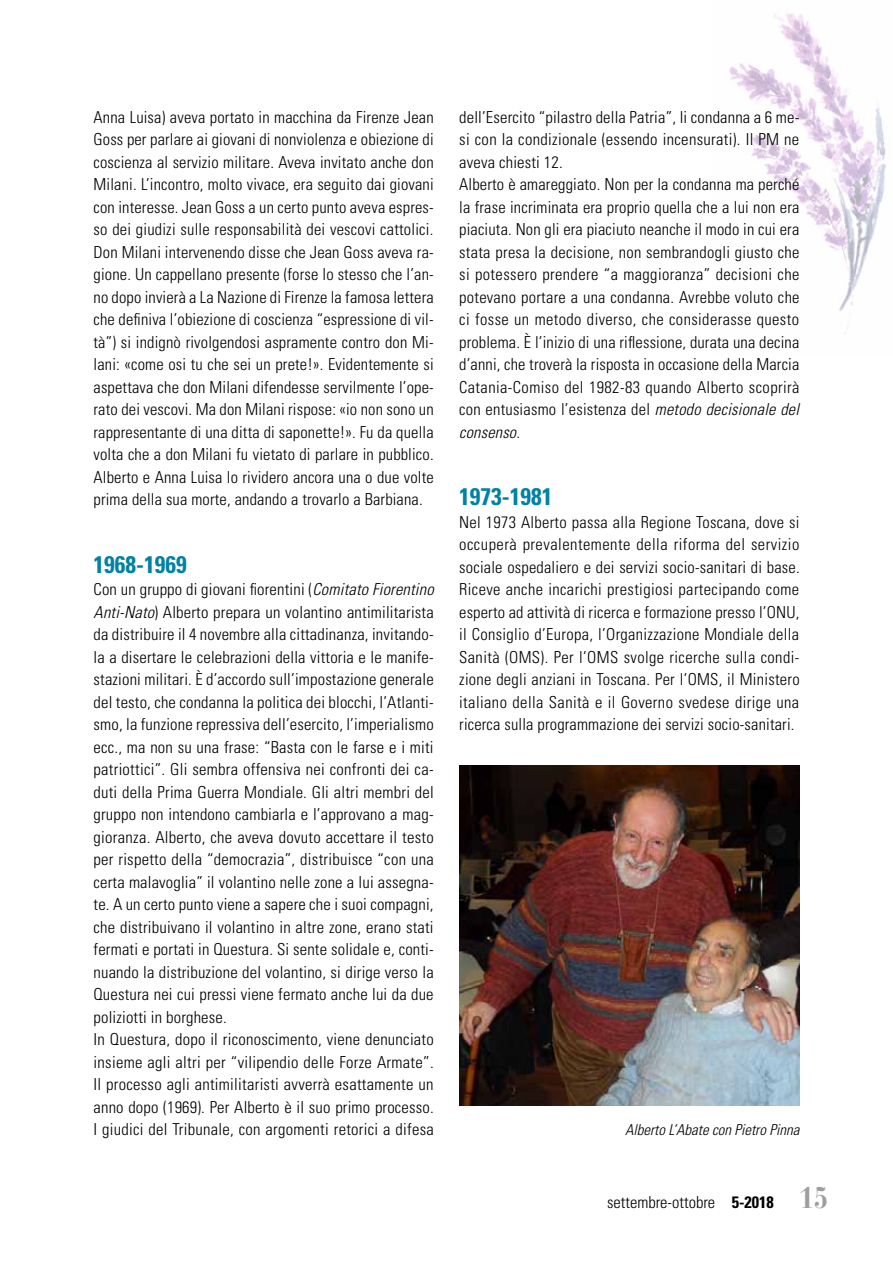
<style>
.page{position:relative;width:893px;height:1263px;background:#fff}
.page>*{position:absolute;margin:0;border:0;box-sizing:border-box;transform-origin:0 0}
.t1{font:700 condensed 24px "Univers LT Std";color:#0082a3}
.t2{font:300 condensed 16.5px/22.5px "Univers LT Std";letter-spacing:.01em;color:#000;text-align:justify}
.t3{font:italic 300 condensed 15px "Univers LT Std";color:#000}
.s1{font-style:italic}
.s2{font-weight:700}
.s3{font-family:"Bauer Bodoni Std";font-weight:700;font-size:30px;color:#9c9e9f}
</style>
<div class="page">
<img style="left:729px;top:13px;width:157px;height:298px">
<img style="left:459px;top:765px;width:340px;height:341px">
<p class="t2" style="left:94px;top:105px;width:342px">Anna Luisa) aveva portato in macchina da Firenze Jean Goss per parlare ai giovani di nonviolenza e obiezione di coscienza al servizio militare. Aveva invitato anche don Milani. L’incontro, molto vivace, era seguito dai giovani con interesse. Jean Goss a un certo punto aveva espres&shy;so dei giudizi sulle responsabilità dei vescovi cattolici.<br>Don Milani intervenendo disse che Jean Goss aveva ra&shy;gione. Un cappellano presente (forse lo stesso che l’an&shy;no dopo invierà a La Nazione di Firenze la famosa lettera che definiva l’obiezione di coscienza “espressione di vil&shy;tà”) si indignò rivolgendosi aspramente contro don Mi&shy;lani: «come osi tu che sei un prete!». Evidentemente si aspettava che don Milani difendesse servilmente l’ope&shy;rato dei vescovi. Ma don Milani rispose: «io non sono un rappresentante di una ditta di saponette!». Fu da quella volta che a don Milani fu vietato di parlare in pubblico.<br>Alberto e Anna Luisa lo rividero ancora una o due volte prima della sua morte, andando a trovarlo a Barbiana.</p>
<h1 class="t1" style="left:94px;top:549px;width:95px">1968-1969</h1>
<p class="t2" style="left:94px;top:578px;width:342px;text-align:left">Con un gruppo di giovani fiorentini (<span class="s1">Comitato Fiorentino Anti-Nato</span>) Alberto prepara un volantino antimilitarista da distribuire il 4 novembre alla cittadinanza, invitando&shy;la a disertare le celebrazioni della vittoria e le manife&shy;stazioni militari. È d’accordo sull’impostazione generale del testo, che condanna la politica dei blocchi, l’Atlanti&shy;smo, la funzione repressiva dell’esercito, l’imperialismo ecc., ma non su una frase: “Basta con le farse e i miti patriottici”. Gli sembra offensiva nei confronti dei ca&shy;duti della Prima Guerra Mondiale. Gli altri membri del gruppo non intendono cambiarla e l’approvano a mag&shy;gioranza. Alberto, che aveva dovuto accettare il testo per rispetto della “democrazia”, distribuisce “con una certa malavoglia” il volantino nelle zone a lui assegna&shy;te. A un certo punto viene a sapere che i suoi compagni, che distribuivano il volantino in altre zone, erano stati fermati e portati in Questura. Si sente solidale e, conti&shy;nuando la distribuzione del volantino, si dirige verso la Questura nei cui pressi viene fermato anche lui da due poliziotti in borghese.<br>In Questura, dopo il riconoscimento, viene denunciato insieme agli altri per “vilipendio delle Forze Armate”.<br>Il processo agli antimilitaristi avverrà esattamente un anno dopo (1969). Per Alberto è il suo primo processo.<br>I giudici del Tribunale, con argomenti retorici a difesa</p>
<p class="t2" style="left:459px;top:105px;width:342px;text-align:left">dell’Esercito “pilastro della Patria”, li condanna a 6 me&shy;si con la condizionale (essendo incensurati). Il PM ne aveva chiesti 12.<br>Alberto è amareggiato. Non per la condanna ma perché la frase incriminata era proprio quella che a lui non era piaciuta. Non gli era piaciuto neanche il modo in cui era stata presa la decisione, non sembrandogli giusto che si potessero prendere “a maggioranza” decisioni che potevano portare a una condanna. Avrebbe voluto che ci fosse un metodo diverso, che considerasse questo problema. È l’inizio di una riflessione, durata una decina d’anni, che troverà la risposta in occasione della Marcia Catania-Comiso del 1982-83 quando Alberto scoprirà con entusiasmo l’esistenza del <span class="s1">metodo decisionale del consenso</span>.</p>
<h1 class="t1" style="left:459px;top:482px;width:95px">1973-1981</h1>
<p class="t2" style="left:459px;top:510px;width:342px">Nel 1973 Alberto passa alla Regione Toscana, dove si occuperà prevalentemente della riforma del servizio sociale ospedaliero e dei servizi socio-sanitari di base.<br>Riceve anche incarichi prestigiosi partecipando come esperto ad attività di ricerca e formazione presso l’ONU, il Consiglio d’Europa, l’Organizzazione Mondiale della Sanità (OMS). Per l’OMS svolge ricerche sulla condi&shy;zione degli anziani in Toscana. Per l’OMS, il Ministero italiano della Sanità e il Governo svedese dirige una ricerca sulla programmazione dei servizi socio-sanitari.</p>
<p class="t3" style="left:625px;top:1121px;width:176px">Alberto L’Abate con Pietro Pinna</p>
<p class="t2" style="left:607px;top:1191px;width:223px">settembre-ottobre <span class="s2">5-2018</span> <span class="s3">15</span></p>
</div>
